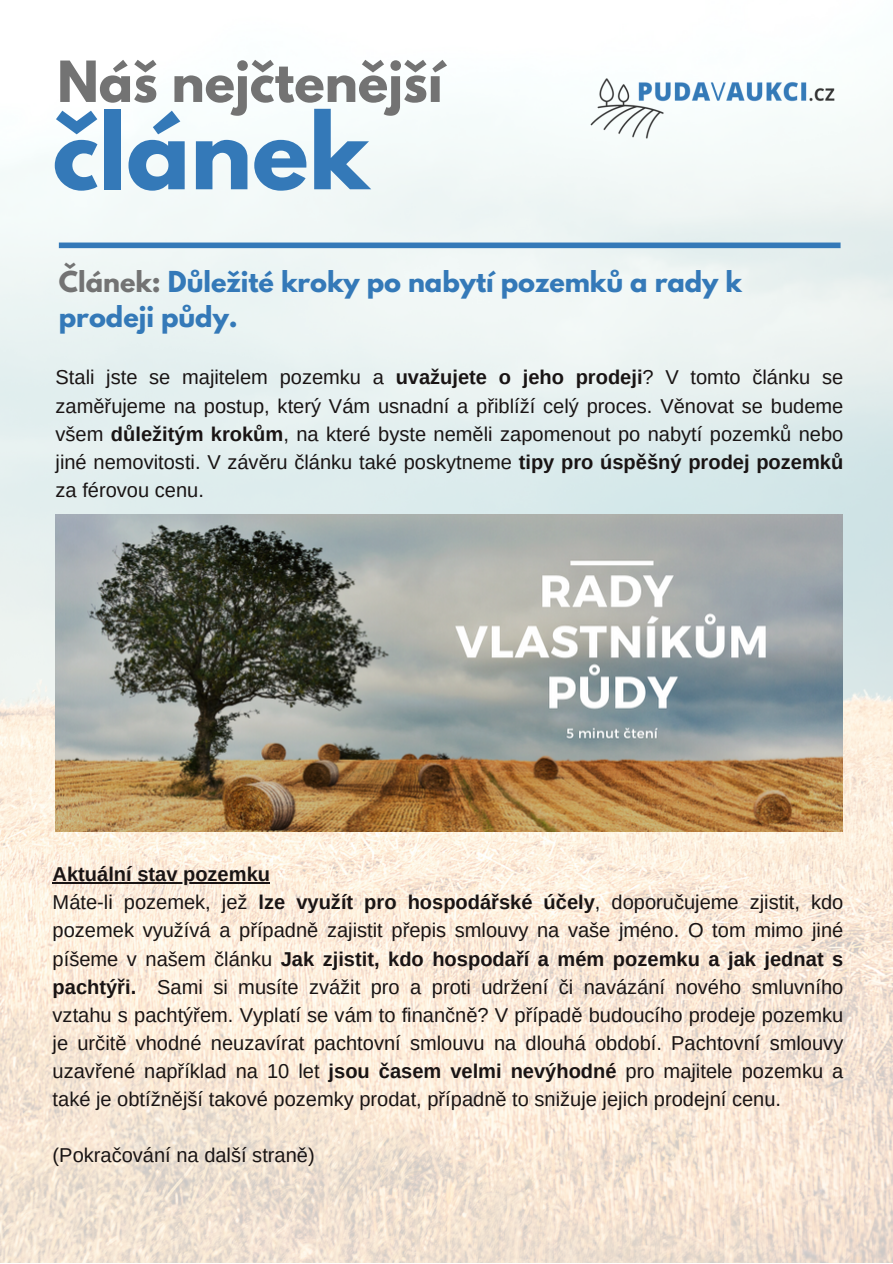
<style>
.page{position:relative;width:893px;height:1264px;background:#fff}
.page>*{position:absolute;margin:0;border:0;box-sizing:border-box;transform-origin:0 0}
.t1{font:700 93.6px "League Spartan";color:#3479b8}
.t2{font:700 50.25px "League Spartan";color:#737373}
.t3{font:700 25.5px/34.8px "League Spartan";color:#3479b8}
.t4{font:20.1px/28px "Arimo";color:#191414;text-align:justify}
.t5{font:700 20.1px "Arimo";color:#191414}
.s1{color:#737373}
.s2{font-weight:700}
</style>
<div class="page">
<img style="left:0;top:116px;width:892px;height:1146px">
<img style="left:56px;top:514px;width:786px;height:317px">
<div style="left:59px;top:242px;width:781px;height:6px;background:#3479b8"></div>
<img style="left:588px;top:78px;width:251px;height:66px">
<hr style="left:53px;top:882px;width:217px;height:1px;background:#191414">
<p class="t2" style="left:57px;top:57px;width:387px">Náš nejčtenější</p>
<p class="t1" style="left:53px;top:105px;width:318px">článek</p>
<p class="t3" style="left:59px;top:267px;width:684px"><span class="s1">Článek:</span> Důležité kroky po nabytí pozemků a rady k prodeji půdy.</p>
<p class="t4" style="left:56px;top:363px;width:789px">Stali jste se majitelem pozemku a <span class="s2">uvažujete o jeho prodeji</span>? V tomto článku se zaměřujeme na postup, který Vám usnadní a přiblíží celý proces. Věnovat se budeme všem <span class="s2">důležitým krokům</span>, na které byste neměli zapomenout po nabytí pozemků nebo jiné nemovitosti. V závěru článku také poskytneme <span class="s2">tipy pro úspěšný prodej pozemků </span>za férovou cenu.</p>
<p class="t5" style="left:53px;top:863px;width:219px">Aktuální stav pozemku</p>
<p class="t4" style="left:53px;top:888px;width:792px">Máte-li pozemek, jež <span class="s2">lze využít pro hospodářské účely</span>, doporučujeme zjistit, kdo pozemek využívá a případně zajistit přepis smlouvy na vaše jméno. O tom mimo jiné píšeme v našem článku <span class="s2">Jak zjistit, kdo hospodaří a mém pozemku a jak jednat s pachtýři.</span> Sami si musíte zvážit pro a proti udržení či navázání nového smluvního vztahu s pachtýřem. Vyplatí se vám to finančně? V případě budoucího prodeje pozemku je určitě vhodné neuzavírat pachtovní smlouvu na dlouhá období. Pachtovní smlouvy uzavřené například na 10 let <span class="s2">jsou časem velmi nevýhodné</span> pro majitele pozemku a také je obtížnější takové pozemky prodat, případně to snižuje jejich prodejní cenu.</p>
<p class="t4" style="left:53px;top:1141px;width:263px">(Pokračování na další straně)</p>
</div>
